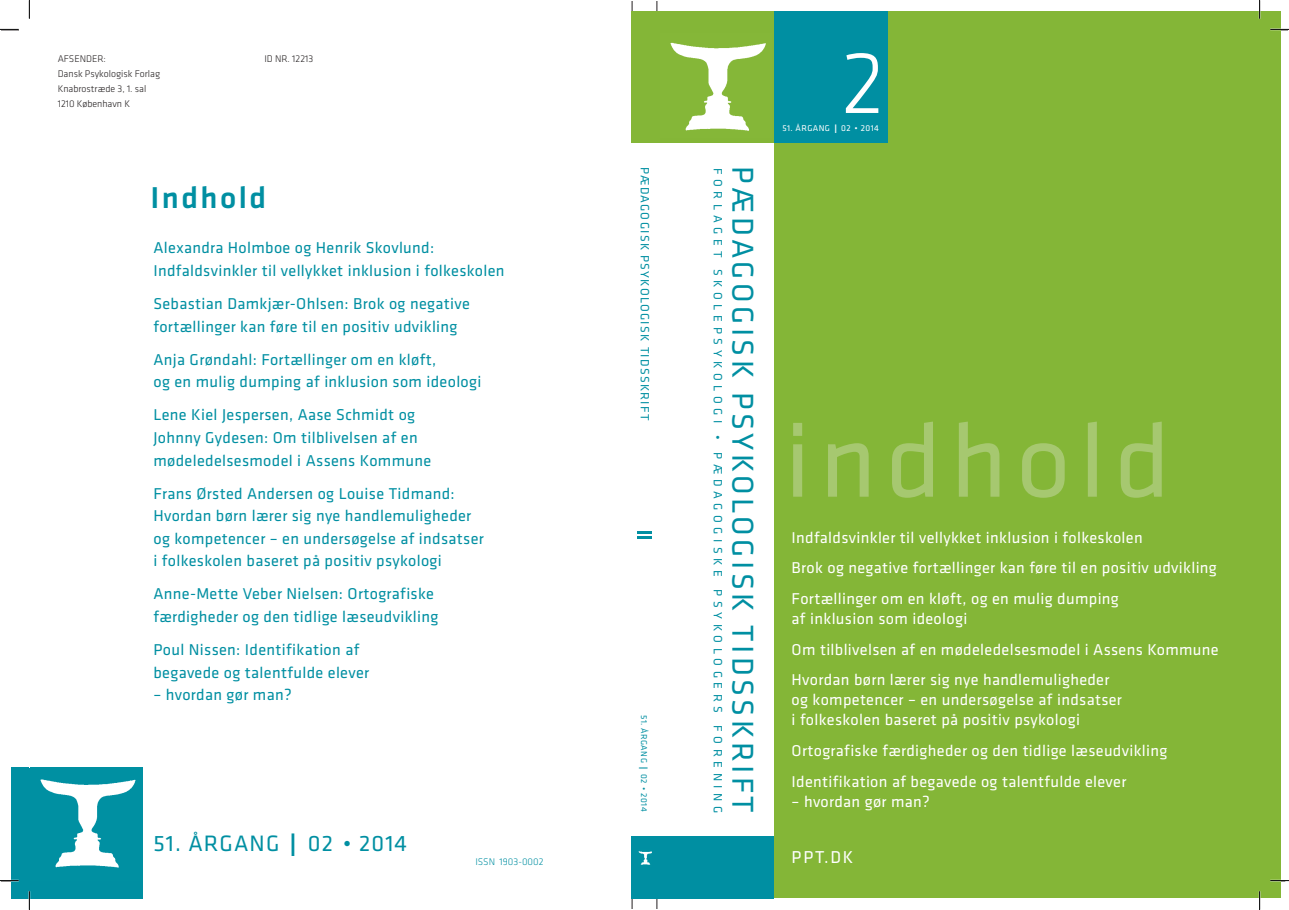
<style>
.page{position:relative;width:1289px;height:910px;background:#fff}
.page>*{position:absolute;margin:0;border:0;box-sizing:border-box;transform-origin:0 0}
.t1{font:107.5px "Klavika";letter-spacing:.08em;color:#a6c870}
.t2{font:300 91.25px "Klavika";color:#fff}
.t3{font:31.25px "Klavika";letter-spacing:.11em;color:#008fa2}
.t4{font:500 31.25px "Klavika";letter-spacing:.08em;color:#008fa2}
.t5{font:23.12px "Klavika";letter-spacing:.05em;color:#008fa2}
.t6{font:17.75px "Klavika";color:#fff}
.t7{font:16.25px/22.5px "Klavika";letter-spacing:.02em;color:#008fa2}
.t8{font:16.25px/30.6px "Klavika";letter-spacing:.02em;color:#fff}
.t9{font:12.5px "Klavika";letter-spacing:.365em;color:#008fa2}
.t10{font:12.5px "Klavika";letter-spacing:.1em;color:#008fa2}
.t11{font:300 10px/15px "Klavika";color:#231f20}
.t12{font:300 10px "Klavika";color:#008fa2}
.t13{font:8.75px "Klavika";letter-spacing:.05em;color:#fff}
.t14{font:8.75px "Klavika";letter-spacing:.05em;color:#008fa2}
.s1{font-weight:300;font-size:17.5px}
.s2{font-weight:300}
.s3{font-weight:300;font-size:46.25px}
</style>
<div class="page">
<hr style="left:631px;top:1px;width:1px;height:907px;background:#231f20">
<hr style="left:656px;top:1px;width:1px;height:907px;background:#231f20">
<hr style="left:1px;top:30px;width:1286px;height:1px;background:#231f20">
<div style="left:19px;top:19px;width:1249px;height:871px;background:#fff"></div>
<div style="left:631px;top:12px;width:159px;height:131px;background:#84b637"></div>
<div style="left:773px;top:12px;width:507px;height:885px;background:#84b637"></div>
<div style="left:12px;top:766px;width:131px;height:131px;background:#008fa2"></div>
<img style="left:670px;top:42px;width:96px;height:89px">
<div style="left:660px;top:835px;width:113px;height:62px;background:#008fa2"></div>
<div style="left:773px;top:12px;width:114px;height:131px;background:#008fa2"></div>
<div style="left:631px;top:835px;width:30px;height:62px;background:#008fa2"></div>
<img style="left:638px;top:851px;width:13px;height:14px">
<img style="left:40px;top:779px;width:96px;height:89px">
<hr style="left:637px;top:531px;width:15px;height:3px;background:#008fa2">
<hr style="left:637px;top:536px;width:15px;height:3px;background:#008fa2">
<svg style="left:0;top:29px;width:19px;height:1px"></svg>
<svg style="left:1270px;top:29px;width:18px;height:4px"></svg>
<svg style="left:0;top:879px;width:19px;height:2px"></svg>
<svg style="left:1270px;top:878px;width:18px;height:4px"></svg>
<svg style="left:29px;top:0;width:1px;height:19px"></svg>
<svg style="left:29px;top:891px;width:1px;height:18px"></svg>
<svg style="left:1258px;top:0;width:2px;height:19px"></svg>
<svg style="left:1248px;top:891px;width:15px;height:18px"></svg>
<p class="t11" style="left:58px;top:51px;width:50px">AFSENDER:</p>
<p class="t11" style="left:264px;top:51px;width:50px">ID NR. 12213</p>
<p class="t11" style="left:58px;top:66px;width:104px">Dansk Psykologisk Forlag<br>Knabrostræde 3, 1. sal<br>1210 København K</p>
<h3 class="t4" style="left:150px;top:180px;width:117px">Indhold</h3>
<p class="t7" style="left:153px;top:237px;width:352px">Alexandra Holmboe og Henrik Skovlund:<br>Indfaldsvinkler til vellykket inklusion i folkeskolen</p>
<p class="t7" style="left:153px;top:292px;width:318px">Sebastian Damkjær-Ohlsen: Brok og negative fortællinger kan føre til en positiv udvikling</p>
<p class="t7" style="left:153px;top:348px;width:329px">Anja Grøndahl: Fortællinger om en kløft,<br>og en mulig dumping af inklusion som ideologi</p>
<p class="t7" style="left:153px;top:404px;width:279px">Lene Kiel Jespersen, Aase Schmidt og<br>Johnny Gydesen: Om tilblivelsen af en mødeledelsesmodel i Assens Kommune</p>
<p class="t7" style="left:153px;top:482px;width:332px">Frans Ørsted Andersen og Louise Tidmand:<br>Hvordan børn lærer sig nye handlemuligheder og kompetencer – en undersøgelse af indsatser i folkeskolen baseret på positiv psykologi</p>
<p class="t7" style="left:153px;top:583px;width:286px">Anne-Mette Veber Nielsen: Ortografiske færdigheder og den tidlige læseudvikling</p>
<p class="t7" style="left:153px;top:638px;width:217px">Poul Nissen: Identifikation af begavede og talentfulde elever</p>
<p class="t7" style="left:153px;top:683px;width:140px">– hvordan gør man?</p>
<p class="t10" style="left:651px;top:166px;width:255px;rotate:90deg">PÆDAGOGISK PSYKOLOGISK TIDSSKRIFT</p>
<p class="t14" style="left:648px;top:714px;width:98px;rotate:90deg">51. ÅRGANG <span class="s1">ı</span> 02 <span class="s2">•</span> 2014</p>
<p class="t9" style="left:724px;top:168px;width:647px;rotate:90deg">FORLAGET SKOLEPSYKOLOGI • PÆDAGOGISKE PSYKOLOGERS FORENING</p>
<h3 class="t3" style="left:759px;top:166px;width:648px;rotate:90deg">PÆDAGOGISK PSYKOLOGISK TIDSSKRIFT</h3>
<h2 class="t2" style="left:841px;top:33px;width:46px">2</h2>
<p class="t13" style="left:782px;top:123px;width:98px">51. ÅRGANG <span class="s1">ı</span> 02 <span class="s2">•</span> 2014</p>
<h1 class="t1" style="left:784px;top:402px;width:387px">indhold</h1>
<p class="t8" style="left:791px;top:522px;width:427px">Indfaldsvinkler til vellykket inklusion i folkeskolen<br>Brok og negative fortællinger kan føre til en positiv udvikling<br>Fortællinger om en kløft, og en mulig dumping</p>
<p class="t8" style="left:791px;top:603px;width:428px">af inklusion som ideologi<br>Om tilblivelsen af en mødeledelsesmodel i Assens Kommune<br>Hvordan børn lærer sig nye handlemuligheder</p>
<p class="t8" style="left:791px;top:689px;width:332px;line-height:20px">og kompetencer – en undersøgelse af indsatser i folkeskolen baseret på positiv psykologi</p>
<p class="t8" style="left:791px;top:735px;width:377px">Ortografiske færdigheder og den tidlige læseudvikling<br>Identifikation af begavede og talentfulde elever</p>
<p class="t8" style="left:791px;top:785px;width:140px">– hvordan gør man?</p>
<h3 class="t5" style="left:153px;top:830px;width:255px">51. ÅRGANG <span class="s3">ı</span> 02 <span class="s2">•</span> 2014</h3>
<p class="t12" style="left:475px;top:855px;width:70px">ISSN 1903-0002</p>
<p class="t6" style="left:791px;top:847px;width:63px">PPT.DK</p>
</div>
